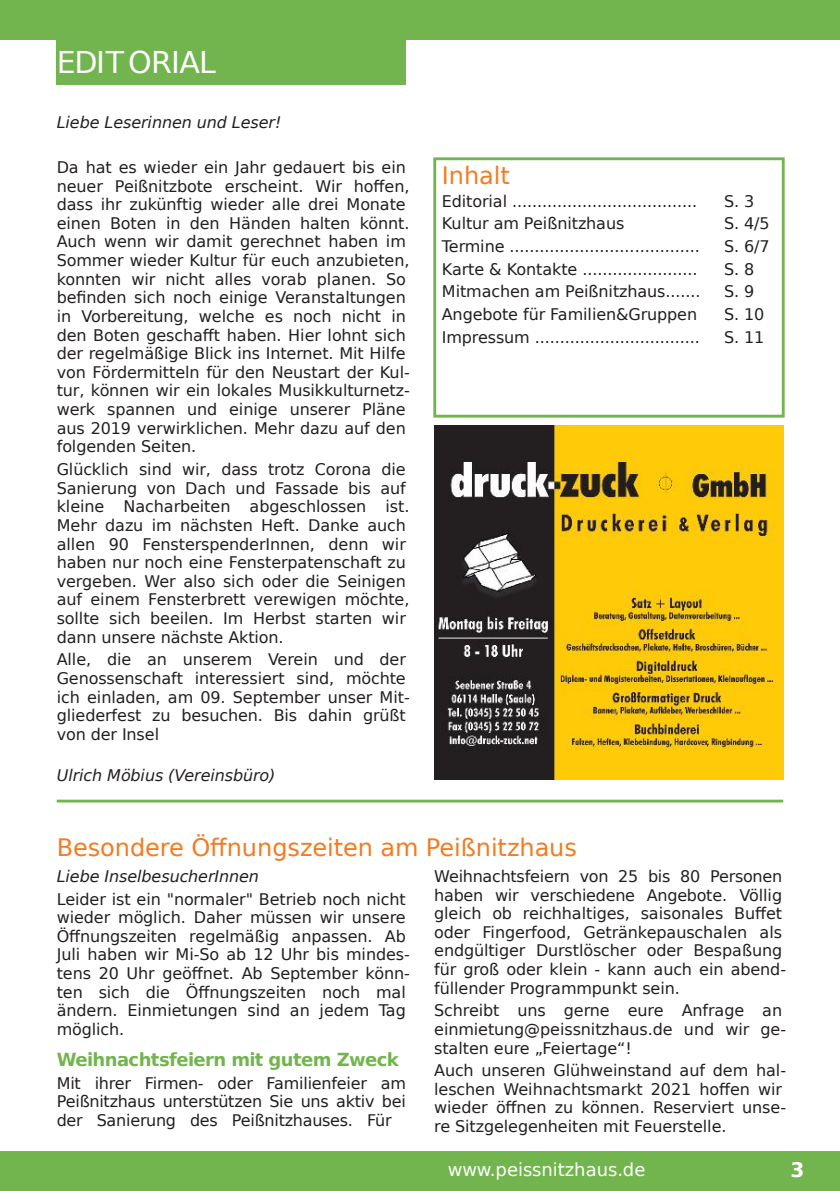
<style>
.page{position:relative;width:840px;height:1191px;background:#fff}
.page>*{position:absolute;margin:0;border:0;box-sizing:border-box;transform-origin:0 0}
.t1{font:30px "DejaVu Sans";letter-spacing:-.02em;color:#fff}
.t2{font:24px "DejaVu Sans";letter-spacing:-.005em;color:#f47b21}
.t3{font:700 20px "DejaVu Sans";color:#fff}
.t4{font:700 18px "DejaVu Sans";letter-spacing:-.03em;color:#72b54e}
.t5{font:18px "DejaVu Sans";color:#fff}
.t6{font:16px/18.6px "DejaVu Sans";letter-spacing:-.01em;color:#231f20}
.t7{font:italic 16px "DejaVu Sans";letter-spacing:-.005em;color:#231f20}
</style>
<div class="page">
<div style="left:0;top:1151px;width:839px;height:40px;background:#72b54e"></div>
<div style="left:0;top:0;width:839px;height:40px;background:#72b54e"></div>
<img style="left:434px;top:425px;width:348px;height:354px">
<div style="left:57px;top:39px;width:348px;height:46px;background:#72b54e"></div>
<div style="left:433px;top:157px;width:351px;height:260px;border:3px solid #72b54e"></div>
<hr style="left:57px;top:799px;width:725px;height:3px;background:#72b54e">
<h1 class="t1" style="left:57px;top:45px;width:161px">EDITORIAL</h1>
<p class="t7" style="left:57px;top:113px;width:226px">Liebe Leserinnen und Leser!</p>
<p class="t6" style="left:57px;top:158px;width:354px">Da hat es wieder ein Jahr gedauert bis ein neuer Peißnitzbote erscheint. Wir hoffen, dass ihr zukünftig wieder alle drei Monate einen Boten in den Händen halten könnt.<br>Auch wenn wir damit gerechnet haben im Sommer wieder Kultur für euch anzubieten, konnten wir nicht alles vorab planen. So befinden sich noch einige Veranstaltungen in Vorbereitung, welche es noch nicht in den Boten geschafft haben. Hier lohnt sich der regelmäßige Blick ins Internet. Mit Hilfe von Fördermitteln für den Neustart der Kul‐ tur, können wir ein lokales Musikkulturnetz‐ werk spannen und einige unserer Pläne aus 2019 verwirklichen. Mehr dazu auf den folgenden Seiten.</p>
<p class="t6" style="left:57px;top:460px;width:354px">Glücklich sind wir, dass trotz Corona die Sanierung von Dach und Fassade bis auf kleine Nacharbeiten abgeschlossen ist.<br>Mehr dazu im nächsten Heft. Danke auch allen 90 FensterspenderInnen, denn wir haben nur noch eine Fensterpatenschaft zu vergeben. Wer also sich oder die Seinigen auf einem Fensterbrett verewigen möchte, sollte sich beeilen. Im Herbst starten wir dann unsere nächste Aktion.</p>
<p class="t6" style="left:57px;top:650px;width:354px">Alle, die an unserem Verein und der Genossenschaft interessiert sind, möchte ich einladen, am 09. September unser Mit‐ gliederfest zu besuchen. Bis dahin grüßt von der Insel</p>
<p class="t7" style="left:57px;top:766px;width:220px">Ulrich Möbius (Vereinsbüro)</p>
<h2 class="t2" style="left:441px;top:162px;width:70px">Inhalt</h2>
<p class="t6" style="left:441px;top:192px;width:257px">Editorial .....................................</p>
<p class="t6" style="left:723px;top:192px;width:32px">S. 3</p>
<p class="t6" style="left:441px;top:214px;width:184px">Kultur am Peißnitzhaus</p>
<p class="t6" style="left:723px;top:214px;width:47px">S. 4/5</p>
<p class="t6" style="left:441px;top:237px;width:259px">Termine ......................................</p>
<p class="t6" style="left:723px;top:237px;width:47px">S. 6/7</p>
<p class="t6" style="left:441px;top:260px;width:257px">Karte &amp; Kontakte .......................</p>
<p class="t6" style="left:723px;top:260px;width:32px">S. 8</p>
<p class="t6" style="left:441px;top:282px;width:260px">Mitmachen am Peißnitzhaus.......</p>
<p class="t6" style="left:723px;top:282px;width:32px">S. 9</p>
<p class="t6" style="left:441px;top:305px;width:257px">Angebote für Familien&amp;Gruppen</p>
<p class="t6" style="left:723px;top:305px;width:42px">S. 10</p>
<p class="t6" style="left:441px;top:328px;width:259px">Impressum .................................</p>
<p class="t6" style="left:723px;top:328px;width:42px">S. 11</p>
<h2 class="t2" style="left:57px;top:833px;width:521px">Besondere Öffnungszeiten am Peißnitzhaus</h2>
<p class="t7" style="left:57px;top:867px;width:204px">Liebe InselbesucherInnen</p>
<p class="t6" style="left:57px;top:889px;width:354px">Leider ist ein "normaler" Betrieb noch nicht wieder möglich. Daher müssen wir unsere Öffnungszeiten regelmäßig anpassen. Ab Juli haben wir Mi-So ab 12 Uhr bis mindes‐ tens 20 Uhr geöffnet. Ab September könn‐ ten sich die Öffnungszeiten noch mal ändern. Einmietungen sind an jedem Tag möglich.</p>
<p class="t4" style="left:57px;top:1049px;width:343px">Weihnachtsfeiern mit gutem Zweck</p>
<p class="t6" style="left:57px;top:1073px;width:350px;text-align:justify">Mit ihrer Firmen- oder Familienfeier am Peißnitzhaus unterstützen Sie uns aktiv bei der Sanierung des Peißnitzhauses. Für</p>
<p class="t6" style="left:434px;top:867px;width:353px">Weihnachtsfeiern von 25 bis 80 Personen haben wir verschiedene Angebote. Völlig gleich ob reichhaltiges, saisonales Buffet oder Fingerfood, Getränkepauschalen als endgültiger Durstlöscher oder Bespaßung für groß oder klein - kann auch ein abend‐ füllender Programmpunkt sein.</p>
<p class="t6" style="left:434px;top:1001px;width:353px">Schreibt uns gerne eure Anfrage an einmietung@peissnitzhaus.de und wir ge‐ stalten eure „Feiertage“!</p>
<p class="t6" style="left:434px;top:1061px;width:353px">Auch unseren Glühweinstand auf dem hal‐ leschen Weihnachtsmarkt 2021 hoffen wir wieder öffnen zu können. Reserviert unse‐ re Sitzgelegenheiten mit Feuerstelle.</p>
<p class="t5" style="left:447px;top:1159px;width:199px">www.peissnitzhaus.de</p>
<p class="t3" style="left:790px;top:1158px;width:15px">3</p>
</div>
